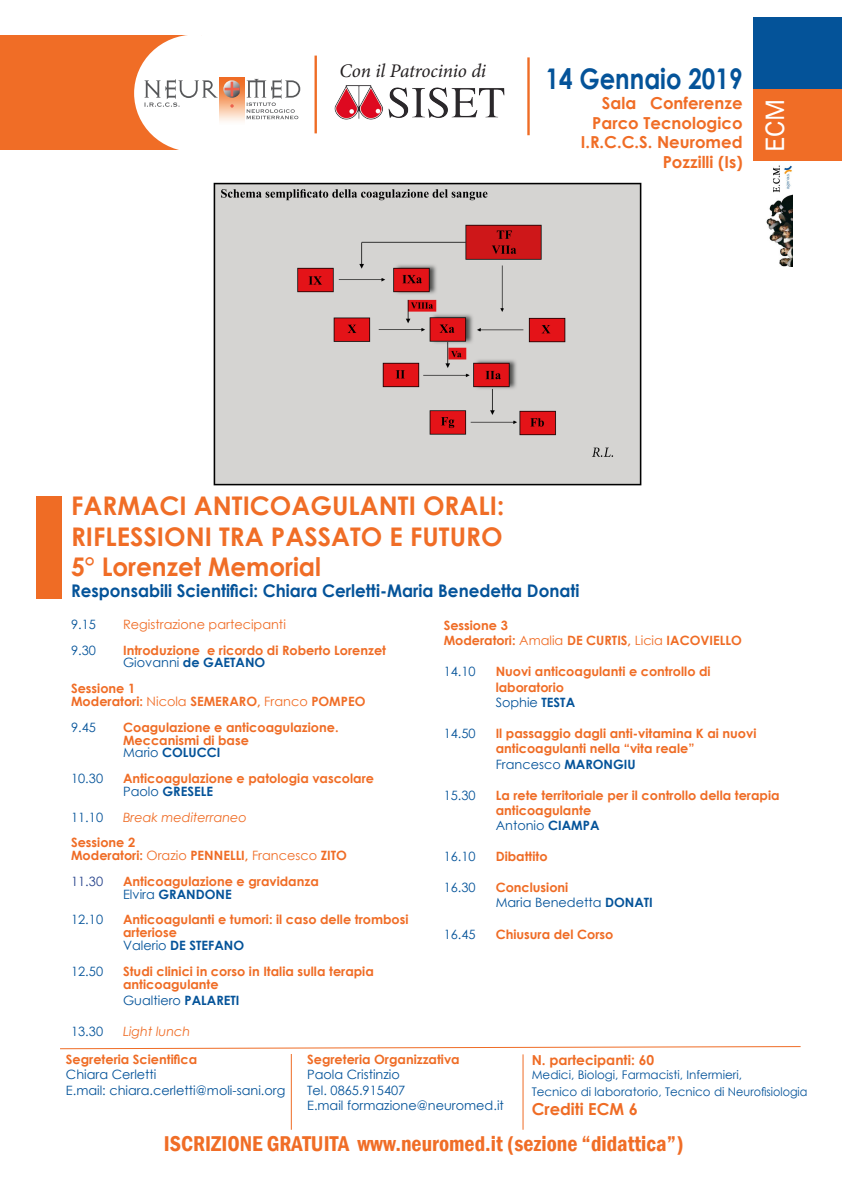
<style>
.page{position:relative;width:842px;height:1191px;background:#fff}
.page>*{position:absolute;margin:0;border:0;box-sizing:border-box;transform-origin:0 0}
.t1{font:700 28.4px "Century Gothic";color:#045399;scale:.85 1}
.t2{font:27.3px "Franklin Gothic";color:#fff}
.t3{font:700 25.7px "Century Gothic";color:#f06d26}
.t4{font:700 25.7px "Century Gothic";color:#f06d26;scale:.96 1}
.t5{font:600 condensed 22px "Franklin Gothic";color:#f06d26}
.t6{font:italic 19.3px "Minion Pro";letter-spacing:-.01em;color:#231f20}
.t7{font:700 17.4px "Century Gothic";color:#045399;scale:.96 1}
.t8{font:700 16.5px "Century Gothic";color:#f06d26}
.t9{font:700 16.5px "Century Gothic";color:#ef6c25}
.t10{font:700 13.8px "Century Gothic";color:#ef6c25}
.t11{font:700 12.8px/15.4px "Century Gothic";color:#ef6c25}
.t12{font:12.8px "Century Gothic";color:#045399}
.t13{font:700 12.8px/12.8px "Century Gothic";color:#f06d26}
.t14{font:700 12.8px "Century Gothic";color:#045399}
.t15{font:italic 12.8px "Century Gothic";color:#ef6c25}
.t16{font:12.8px "Century Gothic";color:#ef6c25}
.t17{font:12.8px "Century Gothic";color:#24418a}
.t18{font:11.9px "Century Gothic";color:#045399}
.s1{color:#f06d26}
.s2{font-weight:400}
.s3{color:#ef6c25}
.s4{font-weight:700}
</style>
<div class="page">
<img style="left:761px;top:160px;width:31px;height:106px">
<hr style="left:314px;top:56px;width:3px;height:77px;background:#ef6c25">
<div style="left:0;top:35px;width:202px;height:115px;background:#f06d26"></div>
<div style="left:134px;top:35px;width:121px;height:117px;background:#fff;border-radius:50%"></div>
<img style="left:220px;top:77px;width:24px;height:45px">
<svg style="left:144px;top:79px;width:96px;height:29px"></svg>
<svg style="left:247px;top:79px;width:53px;height:40px"></svg>
<div style="left:753px;top:17px;width:89px;height:143px;background:#045399"></div>
<div style="left:753px;top:89px;width:89px;height:71px;background:#f06d26"></div>
<hr style="left:527px;top:57px;width:3px;height:78px;background:#ef6c25">
<div style="left:36px;top:496px;width:26px;height:102px;background:#ef6c25"></div>
<svg style="left:60px;top:1046px;width:741px;height:3px"></svg>
<hr style="left:291px;top:1054px;width:1px;height:75px;background:#ef6c25">
<hr style="left:523px;top:1054px;width:1px;height:75px;background:#ef6c25">
<img style="left:334px;top:85px;width:171px;height:35px">
<img style="left:213px;top:182px;width:429px;height:304px">
<p class="t6" style="left:340px;top:57px;width:148px">Con il Patrocinio di</p>
<p class="t1" style="left:546px;top:57px;width:233px">14 Gennaio 2019</p>
<p class="t8" style="left:602px;top:90px;width:142px">Sala Conferenze</p>
<p class="t8" style="left:592px;top:110px;width:152px">Parco Tecnologico</p>
<p class="t8" style="left:581px;top:130px;width:163px">I.R.C.C.S. Neuromed</p>
<p class="t8" style="left:663px;top:150px;width:81px">Pozzilli (Is)</p>
<p class="t2" style="left:758px;top:152px;width:54px;rotate:-90deg">ECM</p>
<p class="t3" style="left:71px;top:486px;width:435px">FARMACI ANTICOAGULANTI ORALI:</p>
<p class="t3" style="left:71px;top:517px;width:433px">RIFLESSIONI TRA PASSATO E FUTURO</p>
<p class="t4" style="left:71px;top:547px;width:262px">5° Lorenzet Memorial</p>
<p class="t7" style="left:71px;top:578px;width:531px">Responsabili Scientifici: Chiara Cerletti-Maria Benedetta Donati</p>
<p class="t12" style="left:71px;top:615px;width:26px">9.15</p>
<p class="t16" style="left:123px;top:615px;width:164px">Registrazione partecipanti</p>
<p class="t12" style="left:71px;top:641px;width:26px">9.30</p>
<p class="t11" style="left:123px;top:641px;width:265px"><span class="s1">Introduzione e</span> ricordo di Roberto Lorenzet</p>
<p class="t14" style="left:123px;top:653px;width:144px"><span class="s2">Giovanni</span> de GAETANO</p>
<p class="t13" style="left:71px;top:681px;width:66px">Sessione 1</p>
<p class="t13" style="left:71px;top:694px;width:296px"><span class="s3">Moderatori</span>: <span class="s2">Nicola</span> SEMERARO, <span class="s2">Franco</span> POMPEO</p>
<p class="t12" style="left:71px;top:718px;width:26px">9.45</p>
<p class="t11" style="left:123px;top:719px;width:217px">Coagulazione e anticoagulazione.</p>
<p class="t11" style="left:123px;top:731px;width:127px">Meccanismi di base</p>
<p class="t14" style="left:123px;top:743px;width:99px"><span class="s2">Mario</span> COLUCCI</p>
<p class="t12" style="left:71px;top:769px;width:34px">10.30</p>
<p class="t13" style="left:123px;top:771px;width:252px">Anticoagulazione e patologia vascolare</p>
<p class="t14" style="left:123px;top:781px;width:91px"><span class="s2">Paolo</span> GRESELE</p>
<p class="t12" style="left:71px;top:808px;width:34px">11.10</p>
<p class="t15" style="left:123px;top:808px;width:125px">Break mediterraneo</p>
<p class="t11" style="left:71px;top:834px;width:66px">Sessione 2</p>
<p class="t11" style="left:71px;top:847px;width:277px">Moderatori: <span class="s2">Orazio</span> PENNELLI, <span class="s2">Francesco</span> ZITO</p>
<p class="t17" style="left:71px;top:872px;width:34px">11.30</p>
<p class="t13" style="left:123px;top:874px;width:197px">Anticoagulazione e gravidanza</p>
<p class="t14" style="left:123px;top:884px;width:110px"><span class="s2">Elvira</span> GRANDONE</p>
<p class="t12" style="left:71px;top:911px;width:34px">12.10</p>
<p class="t13" style="left:123px;top:912px;width:287px">Anticoagulanti e tumori: il caso delle trombosi arteriose</p>
<p class="t14" style="left:123px;top:935px;width:123px"><span class="s2">Valerio</span> DE STEFANO</p>
<p class="t12" style="left:71px;top:962px;width:34px">12.50</p>
<p class="t11" style="left:123px;top:964px;width:252px;line-height:12.8px">Studi clinici in corso in Italia sulla terapia anticoagulante</p>
<p class="t12" style="left:123px;top:991px;width:118px">Gualtiero <span class="s4">PALARETI</span></p>
<p class="t12" style="left:71px;top:1022px;width:34px">13.30</p>
<p class="t15" style="left:123px;top:1022px;width:69px">Light lunch</p>
<p class="t11" style="left:444px;top:617px;width:66px">Sessione 3</p>
<p class="t11" style="left:444px;top:632px;width:300px">Moderatori: <span class="s2">Amalia</span> DE CURTIS, <span class="s2">Licia</span> IACOVIELLO</p>
<p class="t12" style="left:444px;top:662px;width:34px">14.10</p>
<p class="t13" style="left:496px;top:663px;width:217px;line-height:15.4px">Nuovi anticoagulanti e controllo di laboratorio</p>
<p class="t12" style="left:496px;top:693px;width:81px">Sophie <span class="s4">TESTA</span></p>
<p class="t12" style="left:444px;top:724px;width:34px">14.50</p>
<p class="t11" style="left:496px;top:725px;width:262px">Il passaggio dagli anti-vitamina K ai nuovi anticoagulanti nella “vita reale”</p>
<p class="t12" style="left:496px;top:755px;width:142px">Francesco <span class="s4">MARONGIU</span></p>
<p class="t12" style="left:444px;top:786px;width:34px">15.30</p>
<p class="t11" style="left:496px;top:786px;width:285px">La rete territoriale per il controllo della terapia anticoagulante</p>
<p class="t12" style="left:496px;top:817px;width:105px">Antonio <span class="s4">CIAMPA</span></p>
<p class="t12" style="left:444px;top:847px;width:34px">16.10</p>
<p class="t11" style="left:496px;top:848px;width:53px">Dibattito</p>
<p class="t12" style="left:444px;top:878px;width:34px">16.30</p>
<p class="t11" style="left:496px;top:879px;width:74px">Conclusioni</p>
<p class="t12" style="left:496px;top:894px;width:159px">Maria Benedetta <span class="s4">DONATI</span></p>
<p class="t12" style="left:444px;top:925px;width:34px">16.45</p>
<p class="t11" style="left:496px;top:926px;width:119px">Chiusura del Corso</p>
<p class="t11" style="left:66px;top:1051px;width:133px">Segreteria Scientifica</p>
<p class="t12" style="left:66px;top:1065px;width:92px">Chiara Cerletti</p>
<p class="t12" style="left:66px;top:1081px;width:221px">E.mail: chiara.cerletti@moli-sani.org</p>
<p class="t10" style="left:532px;top:1049px;width:124px">N. partecipanti: 60</p>
<p class="t18" style="left:532px;top:1066px;width:212px">Medici, Biologi, Farmacisti, Infermieri,</p>
<p class="t18" style="left:532px;top:1083px;width:277px">Tecnico di laboratorio, Tecnico di Neurofisiologia</p>
<p class="t9" style="left:532px;top:1096px;width:108px">Crediti ECM 6</p>
<p class="t11" style="left:307px;top:1051px;width:154px">Segreteria Organizzativa</p>
<p class="t12" style="left:307px;top:1065px;width:94px">Paola Cristinzio</p>
<p class="t12" style="left:307px;top:1081px;width:100px">Tel. 0865.915407</p>
<p class="t12" style="left:307px;top:1096px;width:198px">E.mail formazione@neuromed.it</p>
<p class="t5" style="left:164px;top:1129px;width:521px">ISCRIZIONE GRATUITA www.neuromed.it (sezione “didattica”)</p>
</div>
